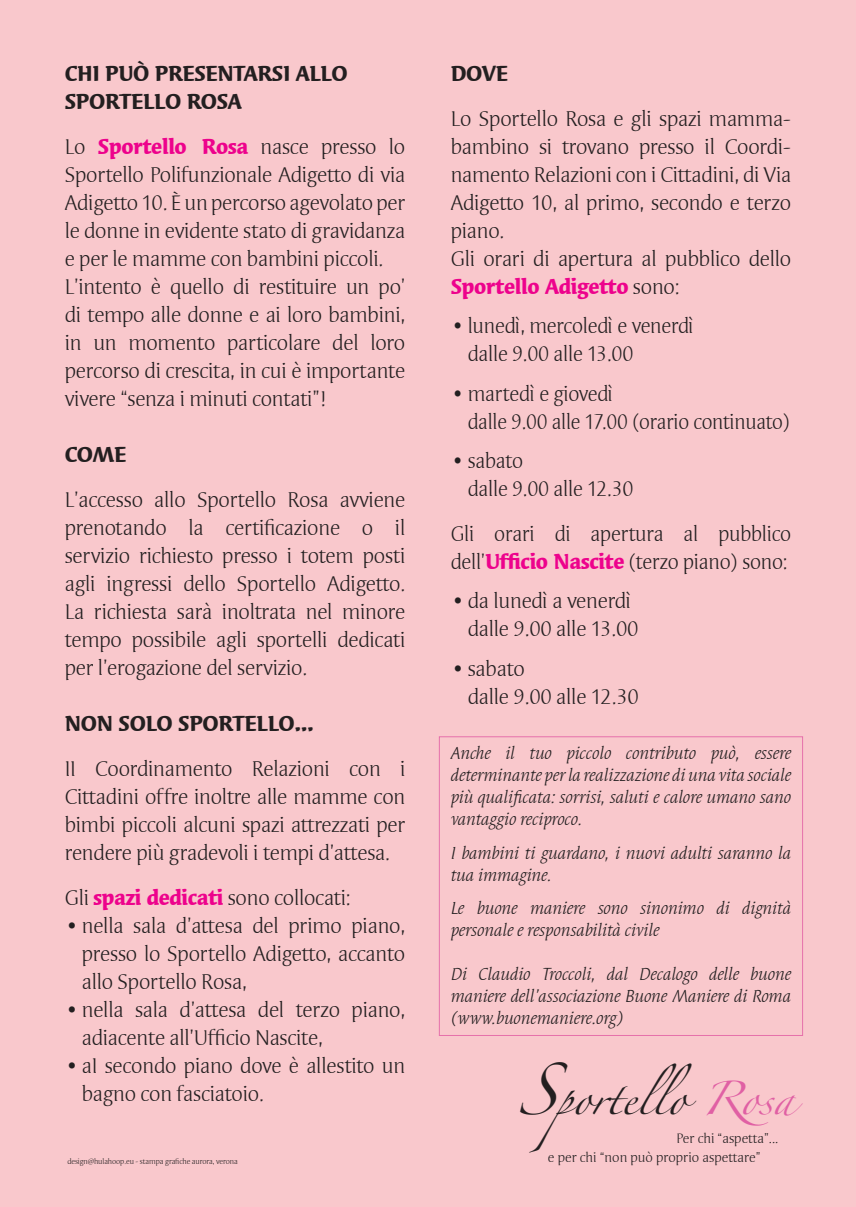
<style>
.page{position:relative;width:856px;height:1207px;background:#fff}
.page>*{position:absolute;margin:0;border:0;box-sizing:border-box;transform-origin:0 0}
.t1{font:30.2px "Zapfino";color:#231f20}
.t2{font:22px/28px "Syndor ITC";letter-spacing:-.01em;color:#231f20}
.t3{font:22px/28px "Syndor ITC";letter-spacing:-.01em;color:#231f20;scale:.95 1}
.t4{font:700 22px/28px "Syndor ITC";letter-spacing:-.01em;color:#231f20}
.t5{font:italic 18px/22px "Syndor ITC";letter-spacing:-.01em;color:#231f20;text-align:justify}
.t6{font:14px/19.4px "Syndor ITC";color:#231f20}
.t7{font:8px "Syndor ITC";letter-spacing:-.01em;color:#231f20}
.s1{font-weight:700;color:#ed028c}
.s2{font-size:47px}
.s3{color:#e060a4}
</style>
<div class="page">
<div style="left:0;top:0;width:855px;height:1207px;background:#f9c8cc"></div>
<div style="left:438px;top:736px;width:364px;height:300px;border:1px solid #e671ab"></div>
<p class="t4" style="left:65px;top:59px;width:284px">CHI PUÒ PRESENTARSI ALLO<br>SPORTELLO ROSA</p>
<p class="t2" style="left:65px;top:133px;width:342px">Lo <span class="s1">Sportello Rosa</span> nasce presso lo Sportello Polifunzionale Adigetto di via Adigetto 10. È un percorso agevolato per le donne in evidente stato di gravidanza e per le mamme con bambini piccoli.<br>L’intento è quello di restituire un po’ di tempo alle donne e ai loro bambini, in un momento particolare del loro percorso di crescita, in cui è importante vivere “senza i minuti contati”!</p>
<p class="t4" style="left:65px;top:440px;width:63px">COME</p>
<p class="t2" style="left:65px;top:486px;width:342px;text-align:justify">L’accesso allo Sportello Rosa avviene prenotando la certificazione o il servizio richiesto presso i totem posti agli ingressi dello Sportello Adigetto.<br>La richiesta sarà inoltrata nel minore tempo possibile agli sportelli dedicati per l’erogazione del servizio.</p>
<p class="t4" style="left:65px;top:709px;width:250px">NON SOLO SPORTELLO...</p>
<p class="t2" style="left:65px;top:755px;width:342px;text-align:justify">II Coordinamento Relazioni con i Cittadini offre inoltre alle mamme con bimbi piccoli alcuni spazi attrezzati per rendere più gradevoli i tempi d’attesa.</p>
<p class="t2" style="left:65px;top:884px;width:287px">Gli <span class="s1">spazi dedicati</span> sono collocati:</p>
<p class="t2" style="left:82px;top:912px;width:325px;text-align:justify;text-indent:-17px">• nella sala d’attesa del primo piano, presso lo Sportello Adigetto, accanto allo Sportello Rosa,</p>
<p class="t2" style="left:82px;top:996px;width:325px;text-indent:-17px">• nella sala d’attesa del terzo piano, adiacente all’Ufficio Nascite,</p>
<p class="t2" style="left:82px;top:1052px;width:325px;text-indent:-17px">• aI secondo piano dove è allestito un bagno con fasciatoio.</p>
<p class="t7" style="left:67px;top:1156px;width:172px">design@hulahoop.eu - stampa grafiche aurora, verona</p>
<p class="t4" style="left:450px;top:59px;width:59px">DOVE</p>
<p class="t2" style="left:450px;top:105px;width:342px">Lo Sportello Rosa e gli spazi mamma&shy;bambino si trovano presso il Coordi&shy;namento Relazioni con i Cittadini, di Via<br>Adigetto 10, al primo, secondo e terzo piano.<br>Gli orari di apertura al pubblico dello<br><span class="s1">Sportello Adigetto</span> sono:</p>
<p class="t3" style="left:467px;top:312px;width:240px;text-indent:-17px">• lunedì, mercoledì e venerdì dalle 9.00 alle 13.00</p>
<p class="t3" style="left:467px;top:379px;width:341px;text-indent:-17px">• martedì e giovedì<br>dalle 9.00 alle 17.00 (orario continuato)</p>
<p class="t3" style="left:467px;top:447px;width:176px;text-indent:-17px">• sabato<br>dalle 9.00 alle 12.30</p>
<p class="t3" style="left:450px;top:520px;width:360px">Gli orari di apertura al pubblico dell’<span class="s1">Ufficio Nascite</span> (terzo piano) sono:</p>
<p class="t2" style="left:467px;top:587px;width:172px;text-indent:-17px">• da lunedì a venerdì dalle 9.00 alle 13.00</p>
<p class="t2" style="left:467px;top:654px;width:172px;text-indent:-17px">•sabato<br>dalle 9.00 alle 12.30</p>
<p class="t5" style="left:450px;top:742px;width:342px">Anche il tuo piccolo contributo può, essere determinante per la realizzazione di una vita sociale più qualificata: sorrisi, saluti e calore umano sano vantaggio reciproco.</p>
<p class="t5" style="left:450px;top:842px;width:342px">I bambini ti guardano, i nuovi adulti saranno la tua immagine.</p>
<p class="t5" style="left:450px;top:897px;width:342px">Le buone maniere sono sinonimo di dignità personale e responsabilità civile</p>
<p class="t5" style="left:450px;top:963px;width:342px">Di Claudio Troccoli, dal Decalogo delle buone maniere dell’associazione Buone Maniere di Roma (www.buonemaniere.org)</p>
<h1 class="t1" style="left:517px;top:1086px;width:279px"><span class="s2">S</span>portello <span class="s3">Rosa</span></h1>
<p class="t6" style="left:547px;top:1128px;width:232px;text-indent:128px">Per chi “aspetta”... e per chi “non può proprio aspettare”</p>
</div>
